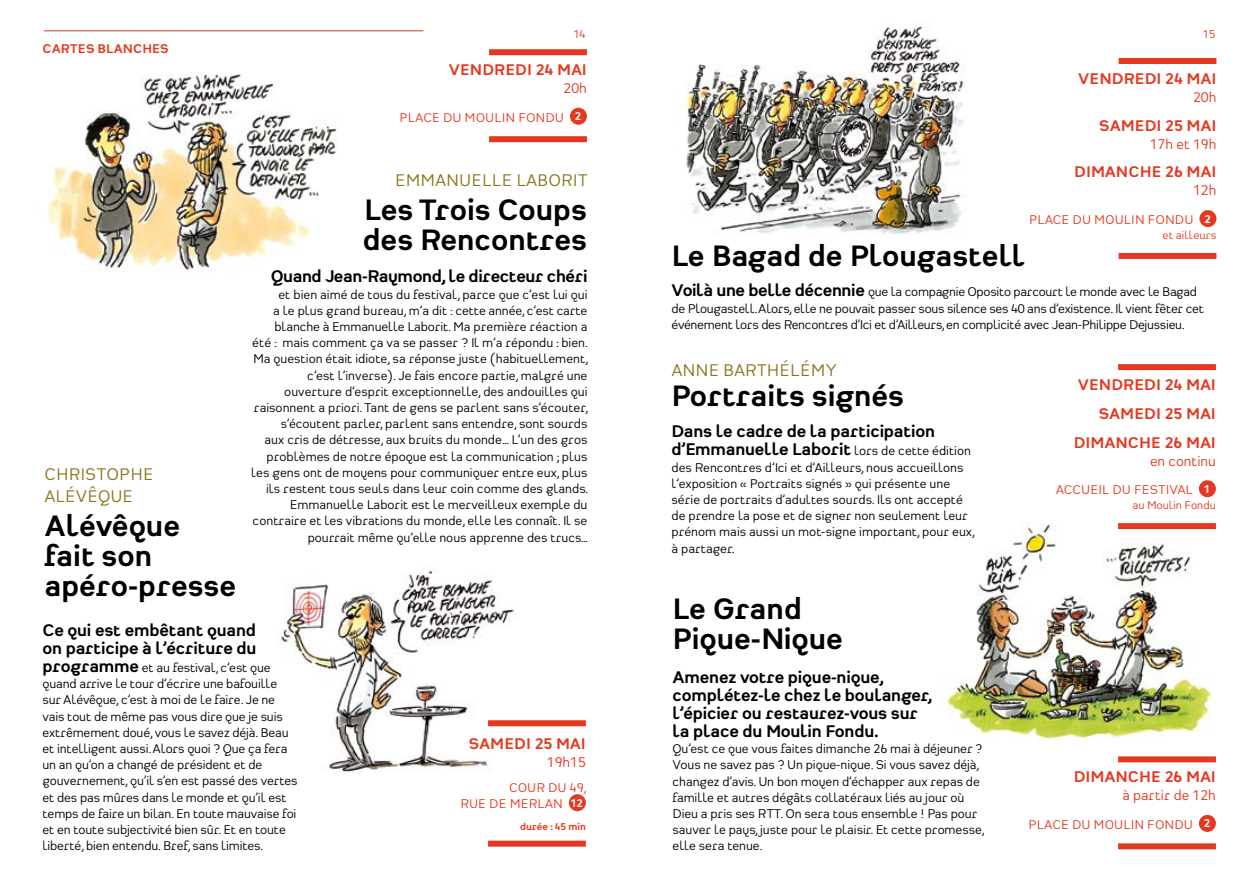
<style>
.page{position:relative;width:1259px;height:893px;background:#fff}
.page>*{position:absolute;margin:0;border:0;box-sizing:border-box;transform-origin:0 0}
.t1{font:700 31.5px/30px "Heimat Sans";color:#000}
.t2{font:700 18px/18px "Heimat Sans";letter-spacing:-.01em;color:#000}
.t3{font:18px/21.6px "Heimat Sans";color:#89731b}
.t4{font:700 16.5px "Heimat Sans";color:#e53820}
.t5{font:15px "Heimat Sans";color:#e53820}
.t6{font:13.5px/16.2px "Heimat Sans";letter-spacing:-.005em;color:#000}
.t7{font:13.5px/15.8px "Heimat Sans";color:#e53820}
.t8{font:700 13.5px "Heimat Sans";color:#e53820}
.t9{font:12px "Heimat Sans";color:#e53820}
.t10{font:700 12px "Heimat Sans";color:#fff}
.t11{font:700 10.5px "Heimat Sans";color:#e53820}
.s1{font-weight:700;font-size:18px}
.s2{font-weight:400;font-size:13.5px}
</style>
<div class="page">
<img style="left:680px;top:26px;width:286px;height:209px">
<img style="left:940px;top:523px;width:276px;height:217px">
<img style="left:48px;top:74px;width:289px;height:198px">
<img style="left:281px;top:570px;width:250px;height:202px">
<div style="left:488px;top:720px;width:98px;height:6px;background:#e53820"></div>
<div style="left:569px;top:794px;width:17px;height:17px;background:#e53820;border-radius:50%"></div>
<div style="left:488px;top:841px;width:98px;height:6px;background:#e53820"></div>
<div style="left:489px;top:49px;width:98px;height:6px;background:#e53820"></div>
<div style="left:570px;top:108px;width:17px;height:17px;background:#e53820;border-radius:50%"></div>
<div style="left:489px;top:136px;width:98px;height:6px;background:#e53820"></div>
<div style="left:1118px;top:364px;width:98px;height:6px;background:#e53820"></div>
<div style="left:1199px;top:480px;width:17px;height:17px;background:#e53820;border-radius:50%"></div>
<div style="left:1118px;top:523px;width:98px;height:6px;background:#e53820"></div>
<div style="left:1118px;top:756px;width:98px;height:6px;background:#e53820"></div>
<div style="left:1199px;top:815px;width:17px;height:17px;background:#e53820;border-radius:50%"></div>
<div style="left:1118px;top:843px;width:98px;height:6px;background:#e53820"></div>
<div style="left:1118px;top:58px;width:98px;height:6px;background:#e53820"></div>
<div style="left:1199px;top:210px;width:17px;height:17px;background:#e53820;border-radius:50%"></div>
<div style="left:1118px;top:253px;width:98px;height:6px;background:#e53820"></div>
<hr style="left:44px;top:30px;width:379px;height:1px;background:#e53820">
<p class="t8" style="left:43px;top:40px;width:128px">CARTES BLANCHES</p>
<p class="t9" style="left:573px;top:27px;width:14px">14</p>
<p class="t9" style="left:1202px;top:27px;width:14px">15</p>
<p class="t4" style="left:449px;top:59px;width:140px">VENDREDI 24 MAI</p>
<p class="t5" style="left:563px;top:79px;width:25px">20h</p>
<p class="t7" style="left:399px;top:109px;width:166px">PLACE DU MOULIN FONDU</p>
<p class="t10" style="left:575px;top:108px;width:8px">2</p>
<p class="t3" style="left:44px;top:463px;width:111px">CHRISTOPHE<br>ALÉVÊQUE</p>
<p class="t1" style="left:44px;top:510px;width:193px">Alévêque fait son apéro-presse</p>
<p class="t3" style="left:395px;top:169px;width:194px">EMMANUELLE LABORIT</p>
<p class="t1" style="left:363px;top:194px;width:226px">Les Trois Coups des Rencontres</p>
<p class="t2" style="left:271px;top:267px;width:318px">Quand Jean-Raymond, le directeur chéri</p>
<p class="t6" style="left:252px;top:286px;width:337px;text-align:right">et bien aimé de tous du festival, parce que c’est lui qui<br>a le plus grand bureau, m’a dit : cette année, c’est carte blanche à Emmanuelle Laborit. Ma première réaction a<br>été : mais comment ça va se passer ? Il m’a répondu : bien.</p>
<p class="t6" style="left:251px;top:351px;width:338px;text-align:right">Ma question était idiote, sa réponse juste (habituellement, c’est l’inverse). Je fais encore partie, malgré une ouverture d’esprit exceptionnelle, des andouilles qui raisonnent a priori. Tant de gens se parlent sans s’écouter, s’écoutent parler, parlent sans entendre, sont sourds<br>aux cris de détresse, aux bruits du monde… L’un des gros problèmes de notre époque est la communication ; plus les gens ont de moyens pour communiquer entre eux, plus ils restent tous seuls dans leur coin comme des glands.<br>Emmanuelle Laborit est le merveilleux exemple du contraire et les vibrations du monde, elle les connaît. Il se pourrait même qu’elle nous apprenne des trucs…</p>
<p class="t2" style="left:43px;top:620px;width:215px">Ce qui est embêtant quand on participe à l’écriture du</p>
<p class="t6" style="left:43px;top:659px;width:257px"><span class="s1">programme</span> et au festival, c’est que quand arrive le tour d’écrire une bafouille sur Alévêque, c’est à moi de le faire. Je ne vais tout de même pas vous dire que je suis extrêmement doué, vous le savez déjà. Beau et intelligent aussi. Alors quoi ? Que ça fera un an qu’on a changé de président et de gouvernement, qu’il s’en est passé des vertes et des pas mûres dans le monde et qu’il est temps de faire un bilan. En toute mauvaise foi et en toute subjectivité bien sûr. Et en toute liberté, bien entendu. Bref, sans limites.</p>
<p class="t4" style="left:469px;top:733px;width:119px">SAMEDI 25 MAI</p>
<p class="t5" style="left:547px;top:753px;width:40px">19h15</p>
<p class="t7" style="left:460px;top:780px;width:128px;text-indent:48px">COUR DU 49,<br>RUE DE MERLAN</p>
<p class="t10" style="left:570px;top:795px;width:14px">12</p>
<p class="t11" style="left:520px;top:819px;width:67px">durée : 45 min</p>
<p class="t4" style="left:1078px;top:68px;width:140px">VENDREDI 24 MAI</p>
<p class="t5" style="left:1193px;top:88px;width:25px">20h</p>
<p class="t4" style="left:1099px;top:114px;width:119px">SAMEDI 25 MAI</p>
<p class="t5" style="left:1149px;top:134px;width:68px">17h et 19h</p>
<p class="t4" style="left:1074px;top:161px;width:144px">DIMANCHE 26 MAI</p>
<p class="t5" style="left:1193px;top:181px;width:25px">12h</p>
<p class="t7" style="left:1029px;top:212px;width:166px">PLACE DU MOULIN FONDU</p>
<p class="t10" style="left:1204px;top:211px;width:8px">2</p>
<p class="t9" style="left:1162px;top:227px;width:55px">et ailleurs</p>
<p class="t1" style="left:671px;top:240px;width:355px">Le Bagad de Plougastell</p>
<p class="t6" style="left:671px;top:284px;width:534px"><span class="s1">Voilà une belle décennie</span> que la compagnie Oposito parcourt le monde avec le Bagad de Plougastell. Alors, elle ne pouvait passer sous silence ses 40 ans d’existence. Il vient fêter cet événement lors des Rencontres d’Ici et d’Ailleurs, en complicité avec Jean-Philippe Dejussieu.</p>
<p class="t3" style="left:671px;top:358px;width:167px">ANNE BARTHÉLÉMY</p>
<p class="t1" style="left:671px;top:379px;width:234px">Portraits signés</p>
<p class="t2" style="left:671px;top:422px;width:301px">Dans le cadre de la participation d’Emmanuelle Laborit <span class="s2">lors de cette édition</span></p>
<p class="t6" style="left:671px;top:459px;width:305px">des Rencontres d’Ici et d’Ailleurs, nous accueillons l’exposition « Portraits signés » qui présente une série de portraits d’adultes sourds. Ils ont accepté de prendre la pose et de signer non seulement leur prénom mais aussi un mot-signe important, pour eux, à partager.</p>
<p class="t1" style="left:672px;top:592px;width:172px">Le Grand<br>Pique-Nique</p>
<p class="t2" style="left:672px;top:667px;width:262px">Amenez votre pique-nique, complétez-le chez le boulanger, l’épicier ou restaurez-vous sur la place du Moulin Fondu.</p>
<p class="t6" style="left:672px;top:740px;width:314px">Qu’est ce que vous faites dimanche 26 mai à déjeuner ?<br>Vous ne savez pas ? Un pique-nique. Si vous savez déjà, changez d’avis. Un bon moyen d’échapper aux repas de famille et autres dégâts collatéraux liés au jour où Dieu a pris ses RTT. On sera tous ensemble ! Pas pour sauver le pays, juste pour le plaisir. Et cette promesse, elle sera tenue.</p>
<p class="t4" style="left:1077px;top:374px;width:140px">VENDREDI 24 MAI</p>
<p class="t4" style="left:1098px;top:403px;width:119px">SAMEDI 25 MAI</p>
<p class="t4" style="left:1073px;top:431px;width:144px">DIMANCHE 26 MAI</p>
<p class="t5" style="left:1150px;top:451px;width:67px">en continu</p>
<p class="t7" style="left:1055px;top:482px;width:139px">ACCUEIL DU FESTIVAL</p>
<p class="t10" style="left:1203px;top:481px;width:8px">1</p>
<p class="t9" style="left:1132px;top:497px;width:85px">au Moulin Fondu</p>
<p class="t4" style="left:1073px;top:766px;width:144px">DIMANCHE 26 MAI</p>
<p class="t5" style="left:1122px;top:786px;width:95px">à partir de 12h</p>
<p class="t7" style="left:1028px;top:816px;width:166px">PLACE DU MOULIN FONDU</p>
<p class="t10" style="left:1203px;top:816px;width:8px">2</p>
</div>
